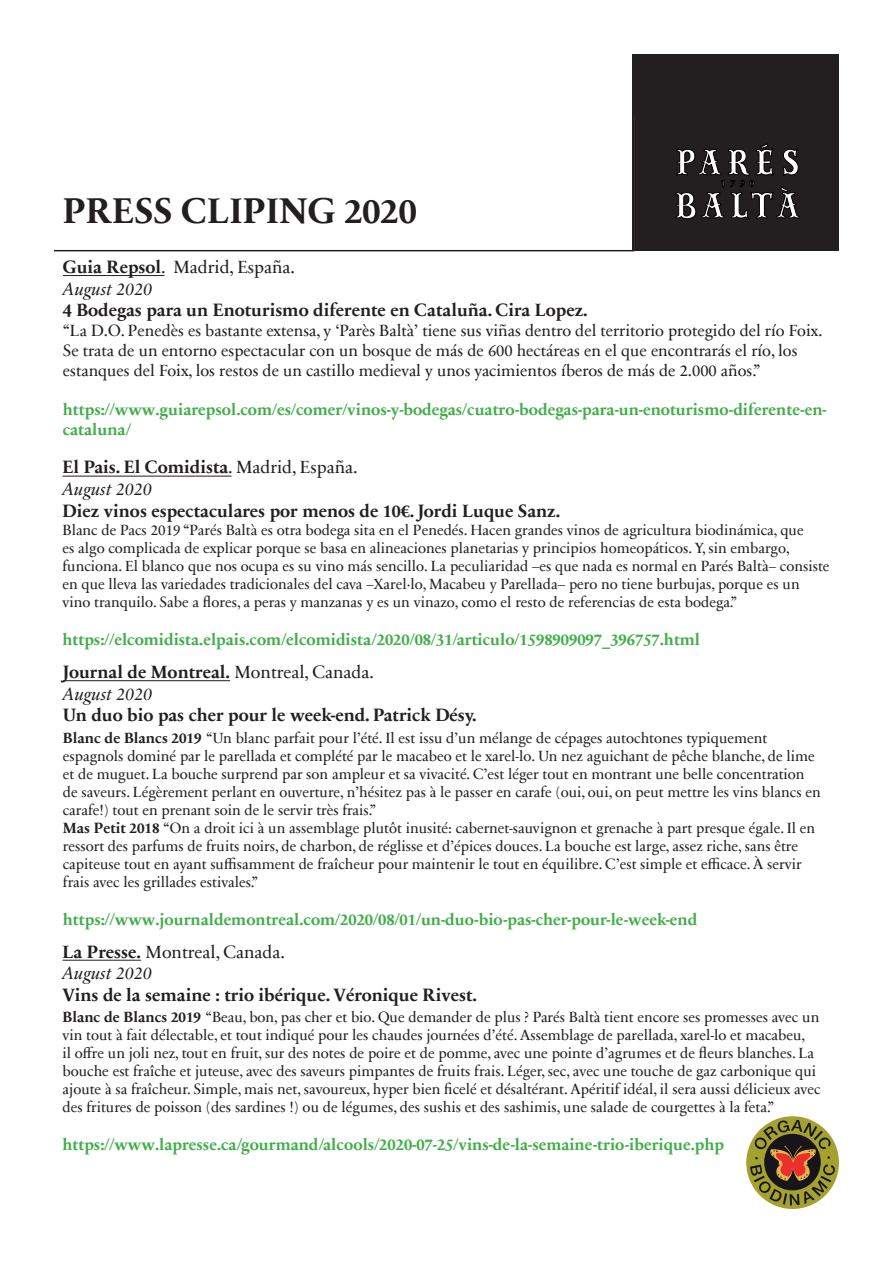
<style>
.page{position:relative;width:893px;height:1263px;background:#fff}
.page>*{position:absolute;margin:0;border:0;box-sizing:border-box;transform-origin:0 0}
.t1{font:700 36px "Sabon Next Com";color:#231f20}
.t2{font:700 18px/21.6px "Sabon Next Com";color:#231f20}
.t3{font:18px/21.6px "Sabon Next Com";color:#231f20}
.t4{font:700 16.5px/19.8px "Sabon Next Com";color:#40ae49}
.t5{font:16.5px/19.8px "Sabon Next Com";color:#231f20}
.t6{font:15px/18px "Sabon Next Com";color:#231f20}
.s1{font-weight:700}
.s2{font-style:italic}
.s3{font-weight:400}
.s4{font-weight:400;font-style:italic}
</style>
<div class="page">
<div style="left:632px;top:54px;width:207px;height:197px;background:#231f20"></div>
<svg style="left:634px;top:116px;width:166px;height:134px"></svg>
<svg style="left:746px;top:1116px;width:93px;height:93px"></svg>
<svg style="left:750px;top:1120px;width:85px;height:85px;background:#877542"></svg>
<hr style="left:54px;top:250px;width:580px;height:1px;background:#231f20">
<hr style="left:63px;top:275px;width:101px;height:1px;background:#231f20">
<hr style="left:63px;top:476px;width:168px;height:1px;background:#231f20">
<hr style="left:63px;top:680px;width:167px;height:1px;background:#231f20">
<hr style="left:63px;top:960px;width:78px;height:1px;background:#231f20">
<h1 class="t1" style="left:63px;top:182px;width:355px">PRESS CLIPING 2020</h1>
<p class="t3" style="left:63px;top:255px;width:234px"><span class="s1">Guia Repsol</span>. Madrid, España.<br><span class="s2">August 2020</span></p>
<p class="t2" style="left:63px;top:298px;width:526px">4 Bodegas para un Enoturismo diferente en Cataluña. Cira Lopez.</p>
<p class="t5" style="left:63px;top:320px;width:761px">“La D.O. Penedès es bastante extensa, y ‘Parès Baltà’ tiene sus viñas dentro del territorio protegido del río Foix.<br>Se trata de un entorno espectacular con un bosque de más de 600 hectáreas en el que encontrarás el río, los estanques del Foix, los restos de un castillo medieval y unos yacimientos íberos de más de 2.000 años.”</p>
<p class="t4" style="left:63px;top:399px;width:765px">https://www.guiarepsol.com/es/comer/vinos-y-bodegas/cuatro-bodegas-para-un-enoturismo-diferente-en&shy;cataluna/</p>
<p class="t2" style="left:63px;top:456px;width:297px">El Pais. El Comidista<span class="s3">. Madrid, España.<br></span><span class="s4">August 2020</span></p>
<p class="t2" style="left:63px;top:499px;width:499px">Diez vinos espectaculares por menos de 10€. Jordi Luque Sanz.</p>
<p class="t6" style="left:63px;top:520px;width:769px">Blanc de Pacs 2019 “Parés Baltà es otra bodega sita en el Penedés. Hacen grandes vinos de agricultura biodinámica, que<br>es algo complicada de explicar porque se basa en alineaciones planetarias y principios homeopáticos. Y, sin embargo, funciona. El blanco que nos ocupa es su vino más sencillo. La peculiaridad –es que nada es normal en Parés Baltà– consiste en que lleva las variedades tradicionales del cava –Xarel·lo, Macabeu y Parellada– pero no tiene burbujas, porque es un vino tranquilo. Sabe a flores, a peras y manzanas y es un vinazo, como el resto de referencias de esta bodega.”</p>
<p class="t4" style="left:63px;top:628px;width:639px">https://elcomidista.elpais.com/elcomidista/2020/08/31/articulo/1598909097_396757.html</p>
<p class="t2" style="left:63px;top:660px;width:313px">Journal de Montreal. <span class="s3">Montreal, Canada.<br></span><span class="s4">August 2020</span></p>
<p class="t2" style="left:63px;top:703px;width:415px">Un duo bio pas cher pour le week-end. Patrick Désy.</p>
<p class="t6" style="left:63px;top:728px;width:759px"><span class="s1">Blanc de Blancs 2019</span> “Un blanc parfait pour l’été. Il est issu d’un mélange de cépages autochtones typiquement espagnols dominé par le parellada et complété par le macabeo et le xarel-lo. Un nez aguichant de pêche blanche, de lime et de muguet. La bouche surprend par son ampleur et sa vivacité. C’est léger tout en montrant une belle concentration de saveurs. Légèrement perlant en ouverture, n’hésitez pas à le passer en carafe (oui, oui, on peut mettre les vins blancs en carafe!) tout en prenant soin de le servir très frais.”<br><span class="s1">Mas Petit 2018</span> “On a droit ici à un assemblage plutôt inusité: cabernet-sauvignon et grenache à part presque égale. Il en ressort des parfums de fruits noirs, de charbon, de réglisse et d’épices douces. La bouche est large, assez riche, sans être capiteuse tout en ayant suffisamment de fraîcheur pour maintenir le tout en équilibre. C’est simple et efficace. À servir frais avec les grillades estivales.”</p>
<p class="t4" style="left:63px;top:908px;width:636px">https://www.journaldemontreal.com/2020/08/01/un-duo-bio-pas-cher-pour-le-week-end</p>
<p class="t3" style="left:63px;top:940px;width:224px"><span class="s1">La Presse.</span> Montreal, Canada.<br><span class="s2">August 2020</span></p>
<p class="t2" style="left:63px;top:983px;width:416px">Vins de la semaine : trio ibérique. Véronique Rivest.</p>
<p class="t6" style="left:63px;top:1008px;width:760px"><span class="s1">Blanc de Blancs 2019</span> “Beau, bon, pas cher et bio. Que demander de plus ? Parés Baltà tient encore ses promesses avec un vin tout à fait délectable, et tout indiqué pour les chaudes journées d’été. Assemblage de parellada, xarel-lo et macabeu,<br>il offre un joli nez, tout en fruit, sur des notes de poire et de pomme, avec une pointe d’agrumes et de fleurs blanches. La bouche est fraîche et juteuse, avec des saveurs pimpantes de fruits frais. Léger, sec, avec une touche de gaz carbonique qui ajoute à sa fraîcheur. Simple, mais net, savoureux, hyper bien ficelé et désaltérant. Apéritif idéal, il sera aussi délicieux avec des fritures de poisson (des sardines !) ou de légumes, des sushis et des sashimis, une salade de courgettes à la feta.”</p>
<p class="t4" style="left:63px;top:1134px;width:663px">https://www.lapresse.ca/gourmand/alcools/2020-07-25/vins-de-la-semaine-trio-iberique.php</p>
</div>
